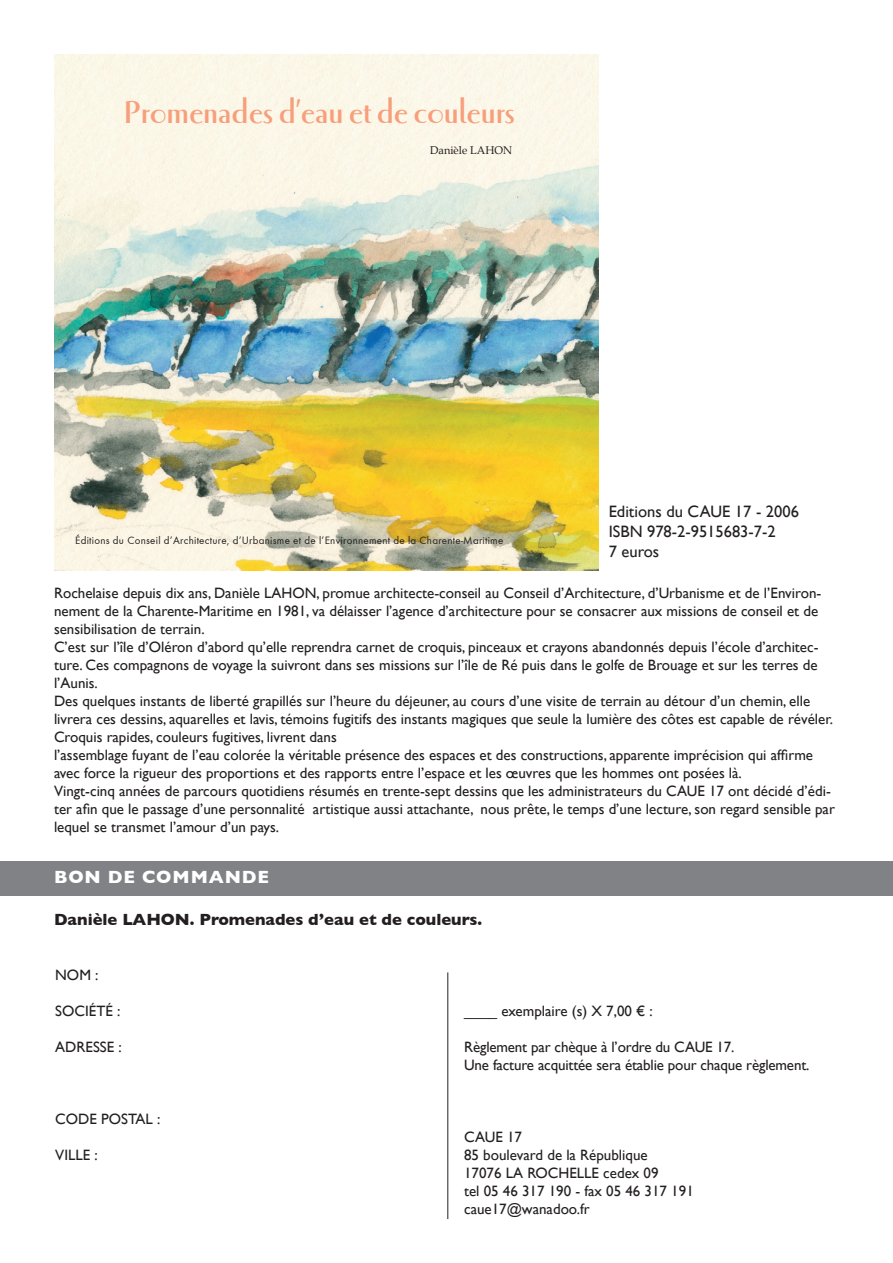
<style>
.page{position:relative;width:893px;height:1263px;background:#fff}
.page>*{position:absolute;margin:0;border:0;box-sizing:border-box;transform-origin:0 0}
.t1{font:32.85px "Luna ITCTT Bold";color:#f79f7c}
.t2{font:700 18px "Gill Sans";letter-spacing:.05em;color:#fff}
.t3{font:16.5px "Gill Sans";color:#231f20}
.t4{font:700 16.5px "Gill Sans";color:#231f20}
.t5{font:15px/18px "Gill Sans";color:#231f20}
.t6{font:10.95px "Function";letter-spacing:.025em;color:#231f20}
.t7{font:10.95px "Palatino";color:#231f20}
</style>
<div class="page">
<img style="left:54px;top:54px;width:544px;height:517px">
<div style="left:0;top:861px;width:893px;height:34px;background:#808285"></div>
<hr style="left:448px;top:972px;width:1px;height:247px;background:#231f20">
<p class="t1" style="left:124px;top:95px;width:393px">Promenades d’eau et de couleurs</p>
<p class="t7" style="left:430px;top:141px;width:84px">Danièle LAHON</p>
<p class="t6" style="left:75px;top:534px;width:430px">Éditions du Conseil d’Architecture, d’Urbanisme et de l’Environnement de la Charente-Maritime</p>
<p class="t3" style="left:609px;top:502px;width:192px">Editions du CAUE 17 - 2006</p>
<p class="t3" style="left:609px;top:522px;width:169px">ISBN 978-2-9515683-7-2</p>
<p class="t3" style="left:609px;top:541px;width:52px">7 euros</p>
<p class="t5" style="left:54px;top:584px;width:769px">Rochelaise depuis dix ans, Danièle LAHON, promue architecte-conseil au Conseil d’Architecture, d’Urbanisme et de l’Environ&shy;nement de la Charente-Maritime en 1981, va délaisser l’agence d’architecture pour se consacrer aux missions de conseil et de sensibilisation de terrain.</p>
<p class="t5" style="left:54px;top:638px;width:766px;text-align:justify">C’est sur l’île d’Oléron d’abord qu’elle reprendra carnet de croquis, pinceaux et crayons abandonnés depuis l’école d’architec&shy;ture. Ces compagnons de voyage la suivront dans ses missions sur l’île de Ré puis dans le golfe de Brouage et sur les terres de l’Aunis.</p>
<p class="t5" style="left:54px;top:692px;width:780px">Des quelques instants de liberté grapillés sur l’heure du déjeuner, au cours d’une visite de terrain au détour d’un chemin, elle livrera ces dessins, aquarelles et lavis, témoins fugitifs des instants magiques que seule la lumière des côtes est capable de révéler.</p>
<p class="t5" style="left:54px;top:728px;width:284px">Croquis rapides, couleurs fugitives, livrent dans</p>
<p class="t5" style="left:54px;top:746px;width:761px">l’assemblage fuyant de l’eau colorée la véritable présence des espaces et des constructions, apparente imprécision qui affirme avec force la rigueur des proportions et des rapports entre l’espace et les œuvres que les hommes ont posées là.</p>
<p class="t5" style="left:54px;top:782px;width:782px">Vingt-cinq années de parcours quotidiens résumés en trente-sept dessins que les administrateurs du CAUE 17 ont décidé d’édi&shy;ter afin que le passage d’une personnalité artistique aussi attachante, nous prête, le temps d’une lecture, son regard sensible par lequel se transmet l’amour d’un pays.</p>
<p class="t2" style="left:54px;top:867px;width:217px">BON DE COMMANDE</p>
<p class="t4" style="left:54px;top:910px;width:430px">Danièle LAHON. Promenades d’eau et de couleurs.</p>
<p class="t5" style="left:55px;top:965px;width:45px">NOM :</p>
<p class="t5" style="left:55px;top:1001px;width:67px">SOCIÉTÉ :</p>
<p class="t5" style="left:55px;top:1037px;width:68px">ADRESSE :</p>
<p class="t5" style="left:55px;top:1109px;width:107px">CODE POSTAL :</p>
<p class="t5" style="left:55px;top:1145px;width:44px">VILLE :</p>
<p class="t5" style="left:464px;top:1001px;width:190px">____ exemplaire (s) X 7,00 € :</p>
<p class="t5" style="left:464px;top:1037px;width:272px">Règlement par chèque à l’ordre du CAUE 17.</p>
<p class="t5" style="left:464px;top:1055px;width:347px">Une facture acquittée sera établie pour chaque règlement.</p>
<p class="t5" style="left:464px;top:1127px;width:59px">CAUE 17</p>
<p class="t5" style="left:464px;top:1145px;width:185px">85 boulevard de la République</p>
<p class="t5" style="left:464px;top:1163px;width:196px">17076 LA ROCHELLE cedex 09</p>
<p class="t5" style="left:464px;top:1181px;width:231px">tel 05 46 317 190 - fax 05 46 317 191</p>
<p class="t5" style="left:464px;top:1199px;width:127px">caue17@wanadoo.fr</p>
</div>
